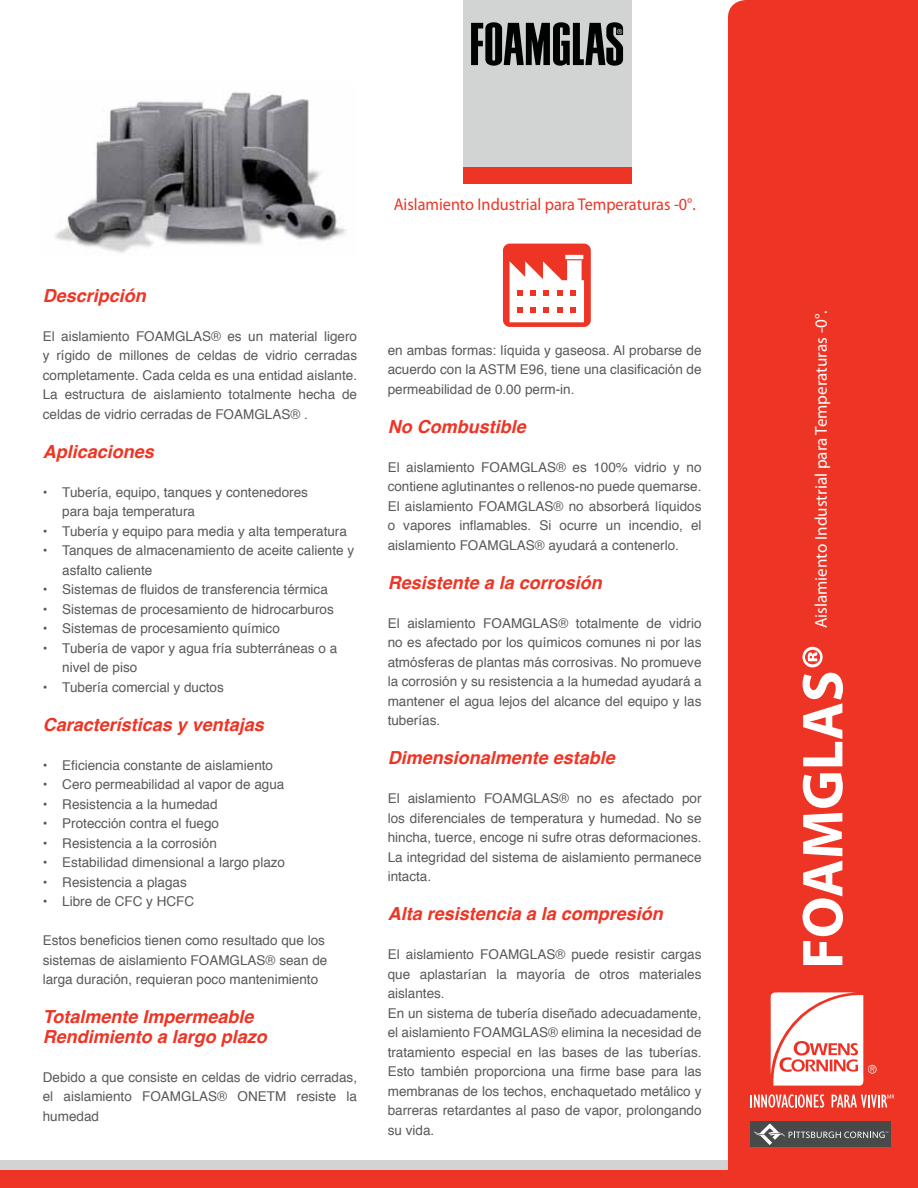
<style>
.page{position:relative;width:918px;height:1188px;background:#fff}
.page>*{position:absolute;margin:0;border:0;box-sizing:border-box;transform-origin:0 0}
.t1{font:700 58.2px "Myriad Pro";color:#fff}
.t2{font:italic 700 18px/19.5px "Helvetica";color:#ee3525}
.t3{font:17.1px "Myriad Pro";color:#fff}
.t4{font:17.1px "Myriad Pro";color:#ee3525;scale:.95 1}
.t5{font:13.5px/19.5px "Helvetica";color:#58595b;text-align:justify}
</style>
<div class="page">
<div style="left:0;top:1165px;width:918px;height:23px;background:#ee3525"></div>
<div style="left:0;top:1161px;width:918px;height:9px;background:#d2d3d3"></div>
<div style="left:728px;top:0;width:190px;height:1170px;background:#ee3525"></div>
<img style="left:55px;top:92px;width:291px;height:161px">
<div style="left:463px;top:0;width:169px;height:167px;background:#d2d3d3"></div>
<div style="left:463px;top:167px;width:169px;height:17px;background:#ee3525"></div>
<svg style="left:471px;top:22px;width:152px;height:44px"></svg>
<div style="left:750px;top:1121px;width:141px;height:25px;background:#484949"></div>
<svg style="left:754px;top:1123px;width:134px;height:22px"></svg>
<svg style="left:503px;top:244px;width:88px;height:83px"></svg>
<svg style="left:770px;top:992px;width:107px;height:94px"></svg>
<svg style="left:750px;top:1094px;width:74px;height:14px"></svg>
<svg style="left:832px;top:1095px;width:62px;height:13px"></svg>
<h2 class="t2" style="left:43px;top:286px;width:105px">Descripción</h2>
<p class="t5" style="left:43px;top:327px;width:316px">El aislamiento FOAMGLAS® es un material ligero y rígido de millones de celdas de vidrio cerradas completamente. Cada celda es una entidad aislante.<br>La estructura de aislamiento totalmente hecha de celdas de vidrio cerradas de FOAMGLAS® .</p>
<h2 class="t2" style="left:43px;top:442px;width:113px">Aplicaciones</h2>
<p class="t5" style="left:62px;top:483px;width:247px;text-indent:-19px">• Tubería, equipo, tanques y contenedores para baja temperatura</p>
<p class="t5" style="left:43px;top:522px;width:306px">• Tubería y equipo para media y alta temperatura</p>
<p class="t5" style="left:62px;top:541px;width:293px;text-indent:-19px">• Tanques de almacenamiento de aceite caliente y asfalto caliente</p>
<p class="t5" style="left:43px;top:580px;width:287px">• Sistemas de fluidos de transferencia térmica</p>
<p class="t5" style="left:43px;top:600px;width:293px">• Sistemas de procesamiento de hidrocarburos</p>
<p class="t5" style="left:43px;top:619px;width:239px">• Sistemas de procesamiento químico</p>
<p class="t5" style="left:62px;top:639px;width:276px;text-indent:-19px">• Tubería de vapor y agua fría subterráneas o a nivel de piso</p>
<p class="t5" style="left:43px;top:678px;width:183px">• Tubería comercial y ductos</p>
<h2 class="t2" style="left:43px;top:715px;width:223px">Características y ventajas</h2>
<p class="t5" style="left:43px;top:756px;width:232px">• Eficiencia constante de aislamiento</p>
<p class="t5" style="left:43px;top:775px;width:243px">• Cero permeabilidad al vapor de agua</p>
<p class="t5" style="left:43px;top:795px;width:176px">• Resistencia a la humedad</p>
<p class="t5" style="left:43px;top:814px;width:178px">• Protección contra el fuego</p>
<p class="t5" style="left:43px;top:834px;width:176px">• Resistencia a la corrosión</p>
<p class="t5" style="left:43px;top:853px;width:244px">• Estabilidad dimensional a largo plazo</p>
<p class="t5" style="left:43px;top:873px;width:146px">• Resistencia a plagas</p>
<p class="t5" style="left:43px;top:892px;width:153px">• Libre de CFC y HCFC</p>
<p class="t5" style="left:43px;top:931px;width:286px;text-align:left">Estos beneficios tienen como resultado que los sistemas de aislamiento FOAMGLAS® sean de larga duración, requieran poco mantenimiento</p>
<h2 class="t2" style="left:43px;top:1007px;width:226px">Totalmente Impermeable<br>Rendimiento a largo plazo</h2>
<p class="t5" style="left:43px;top:1068px;width:316px">Debido a que consiste en celdas de vidrio cerradas, el aislamiento FOAMGLAS® ONETM resiste la humedad</p>
<p class="t4" style="left:394px;top:195px;width:320px">Aislamiento Industrial para Temperaturas -0°.</p>
<p class="t5" style="left:388px;top:341px;width:315px">en ambas formas: líquida y gaseosa. Al probarse de acuerdo con la ASTM E96, tiene una clasificación de permeabilidad de 0.00 perm-in.</p>
<h2 class="t2" style="left:388px;top:417px;width:140px">No Combustible</h2>
<p class="t5" style="left:388px;top:458px;width:315px">El aislamiento FOAMGLAS® es 100% vidrio y no contiene aglutinantes o rellenos-no puede quemarse.<br>El aislamiento FOAMGLAS® no absorberá líquidos o vapores inflamables. Si ocurre un incendio, el aislamiento FOAMGLAS® ayudará a contenerlo.</p>
<h2 class="t2" style="left:388px;top:573px;width:216px">Resistente a la corrosión</h2>
<p class="t5" style="left:388px;top:614px;width:315px">El aislamiento FOAMGLAS® totalmente de vidrio no es afectado por los químicos comunes ni por las atmósferas de plantas más corrosivas. No promueve la corrosión y su resistencia a la humedad ayudará a mantener el agua lejos del alcance del equipo y las tuberías.</p>
<h2 class="t2" style="left:388px;top:748px;width:229px">Dimensionalmente estable</h2>
<p class="t5" style="left:388px;top:789px;width:315px">El aislamiento FOAMGLAS® no es afectado por los diferenciales de temperatura y humedad. No se hincha, tuerce, encoge ni sufre otras deformaciones.<br>La integridad del sistema de aislamiento permanece intacta.</p>
<h2 class="t2" style="left:388px;top:904px;width:277px">Alta resistencia a la compresión</h2>
<p class="t5" style="left:388px;top:945px;width:315px;text-align:left">El aislamiento FOAMGLAS® puede resistir cargas que aplastarían la mayoría de otros materiales aislantes.<br>En un sistema de tubería diseñado adecuadamente, el aislamiento FOAMGLAS® elimina la necesidad de tratamiento especial en las bases de las tuberías.<br>Esto también proporciona una firme base para las membranas de los techos, enchaquetado metálico y barreras retardantes al paso de vapor, prolongando su vida.</p>
<p class="t3" style="left:812px;top:628px;width:320px;rotate:-90deg">Aislamiento Industrial para Temperaturas -0°.</p>
<h1 class="t1" style="left:790px;top:969px;width:327px;rotate:-90deg">FOAMGLAS®</h1>
</div>
